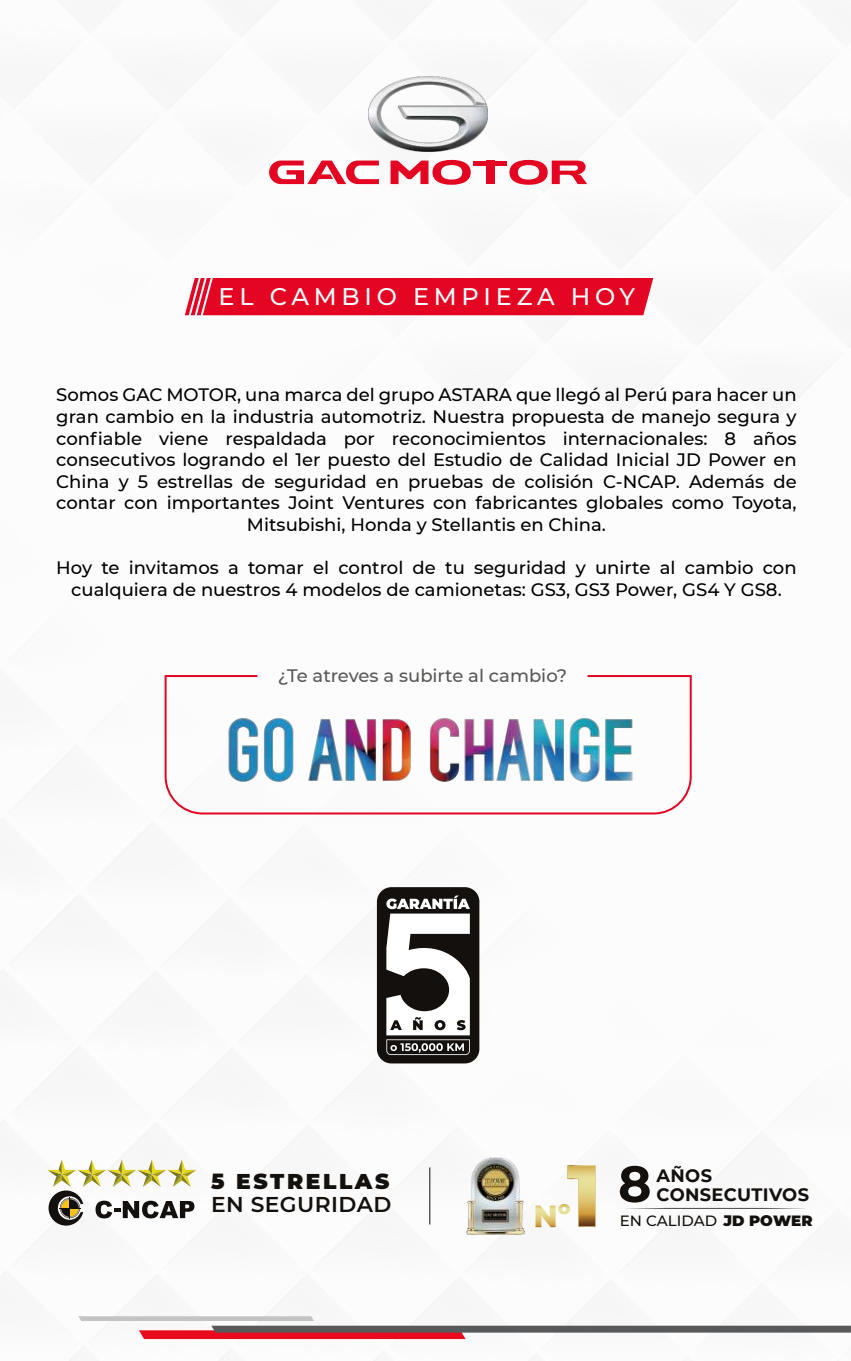
<style>
.page{position:relative;width:851px;height:1361px;background:#fff}
.page>*{position:absolute;margin:0;border:0;box-sizing:border-box;transform-origin:0 0}
.t1{font:700 50.8px "Montserrat";color:#13100d}
.t2{font:500 24px "Montserrat";letter-spacing:.2em;color:#fff}
.t3{font:600 21.4px "Montserrat";letter-spacing:.02em;color:#13100d}
.t4{font:900 21.4px "Montserrat";letter-spacing:.115em;color:#13100d}
.t5{font:500 18px/21.6px "Montserrat";color:#000;text-align:center}
.t6{font:500 18px "Montserrat";color:#575756}
.t7{font:700 18px/18.8px "Montserrat";letter-spacing:.02em;color:#13100d}
.t8{font:500 14.8px "Montserrat";color:#13100d}
.s1{font-weight:900}
</style>
<div class="page">
<svg style="left:78px;top:1316px;width:772px;height:23px"></svg>
<div style="left:377px;top:887px;width:102px;height:176px;background:#13100d;border-radius:15px"></div>
<svg style="left:386px;top:895px;width:84px;height:160px"></svg>
<div style="left:185px;top:278px;width:468px;height:37px;background:#e30521"></div>
<svg style="left:47px;top:1159px;width:149px;height:66px"></svg>
<svg style="left:535px;top:1165px;width:60px;height:62px"></svg>
<img style="left:466px;top:1157px;width:59px;height:77px">
<svg style="left:624px;top:1207px;width:183px;height:2px"></svg>
<hr style="left:429px;top:1167px;width:1px;height:57px;background:#13100d">
<img style="left:164px;top:675px;width:528px;height:140px">
<svg style="left:269px;top:161px;width:110px;height:23px"></svg>
<svg style="left:509px;top:160px;width:78px;height:25px"></svg>
<div style="left:486px;top:161px;width:8px;height:23px;background:#e30521"></div>
<hr style="left:473px;top:161px;width:34px;height:4px;background:#e30521">
<svg style="left:390px;top:160px;width:80px;height:25px"></svg>
<img style="left:368px;top:77px;width:120px;height:74px">
<h2 class="t2" style="left:218px;top:279px;width:418px">EL CAMBIO EMPIEZA HOY</h2>
<p class="t5" style="left:56px;top:383px;width:741px">Somos GAC MOTOR, una marca del grupo ASTARA que llegó al Perú para hacer un gran cambio en la industria automotriz. Nuestra propuesta de manejo segura y confiable viene respaldada por reconocimientos internacionales: 8 años consecutivos logrando el 1er puesto del Estudio de Calidad Inicial JD Power en China y 5 estrellas de seguridad en pruebas de colisión C-NCAP. Además de contar con importantes Joint Ventures con fabricantes globales como Toyota, Mitsubishi, Honda y Stellantis en China.</p>
<p class="t5" style="left:56px;top:556px;width:741px">Hoy te invitamos a tomar el control de tu seguridad y unirte al cambio con cualquiera de nuestros 4 modelos de camionetas: GS3, GS3 Power, GS4 Y GS8.</p>
<p class="t6" style="left:278px;top:662px;width:291px">¿Te atreves a subirte al cambio?</p>
<p class="t4" style="left:211px;top:1165px;width:180px">5 ESTRELLAS</p>
<p class="t3" style="left:211px;top:1189px;width:182px">EN SEGURIDAD</p>
<h1 class="t1" style="left:618px;top:1147px;width:35px">8</h1>
<p class="t7" style="left:656px;top:1165px;width:154px">AÑOS<br>CONSECUTIVOS</p>
<p class="t8" style="left:619px;top:1210px;width:194px">EN CALIDAD <span class="s1">JD POWER</span></p>
</div>
